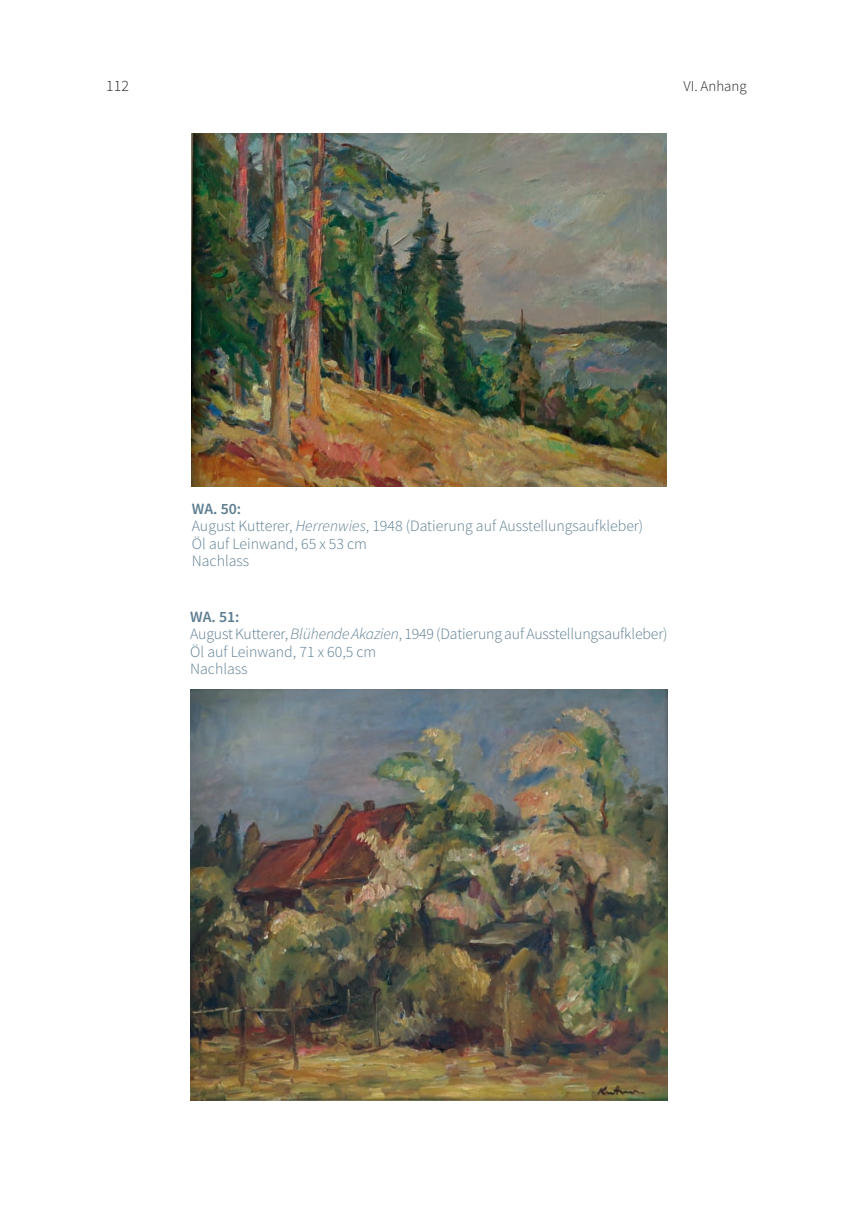
<style>
.page{position:relative;width:858px;height:1205px;background:#fff}
.page>*{position:absolute;margin:0;border:0;box-sizing:border-box;transform-origin:0 0}
.t1{font:300 15.75px/17.5px "Source Sans Pro";color:#5c7d90}
.t2{font:300 15.75px "Source Sans Pro";color:#231f20}
.t3{font:300 14.88px "Source Sans Pro";color:#231f20}
.s1{font-weight:600}
.s2{font-style:italic}
</style>
<div class="page">
<img style="left:190px;top:689px;width:477px;height:411px">
<img style="left:192px;top:133px;width:474px;height:353px">
<p class="t2" style="left:106px;top:76px;width:24px">112</p>
<p class="t3" style="left:683px;top:77px;width:65px">VI. Anhang</p>
<p class="t1" style="left:192px;top:500px;width:453px"><span class="s1">WA. 50:<br></span>August Kutterer, <span class="s2">Herrenwies</span>, 1948 (Datierung auf Ausstellungsaufkleber)<br>Öl auf Leinwand, 65 x 53 cm<br>Nachlass</p>
<p class="t1" style="left:190px;top:608px;width:479px"><span class="s1">WA. 51:<br></span>August Kutterer, <span class="s2">Blühende Akazien</span>, 1949 (Datierung auf Ausstellungsaufkleber)<br>Öl auf Leinwand, 71 x 60,5 cm<br>Nachlass</p>
</div>
